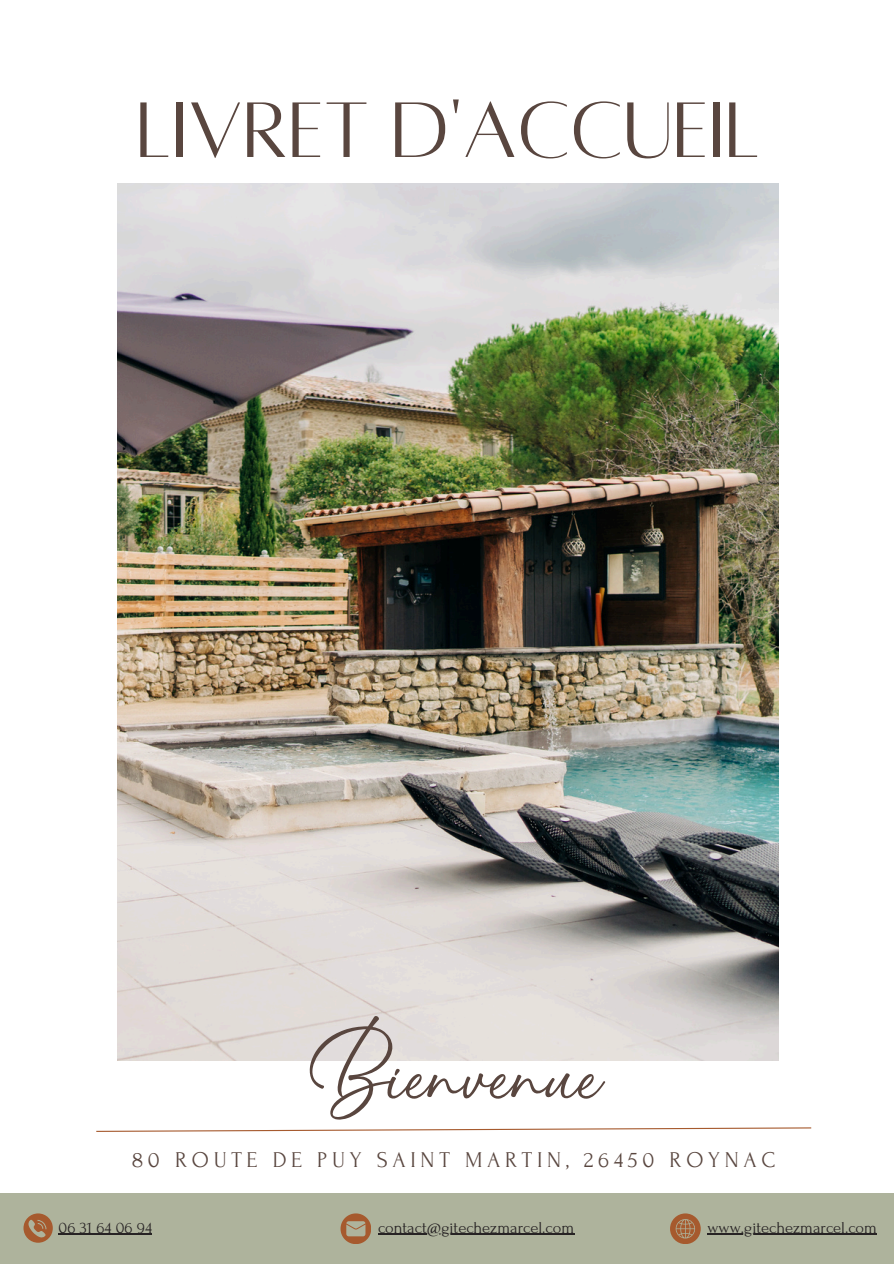
<style>
.page{position:relative;width:894px;height:1264px;background:#fff}
.page>*{position:absolute;margin:0;border:0;box-sizing:border-box;transform-origin:0 0}
.t1{font:123.15px "Best Moment";color:#59463f}
.t2{font:86.7px "Alta regular";color:#59463f}
.t3{font:22.5px "Forum";letter-spacing:.205em;color:#59463f}
.t4{font:16.5px "Forum";color:#272324}
</style>
<div class="page">
<img style="left:118px;top:184px;width:660px;height:876px">
<svg style="left:96px;top:1127px;width:716px;height:5px"></svg>
<div style="left:0;top:1192px;width:893px;height:71px;background:#aeb39c"></div>
<svg style="left:23px;top:1213px;width:30px;height:29px"></svg>
<svg style="left:340px;top:1213px;width:31px;height:30px"></svg>
<div style="left:669px;top:1213px;width:31px;height:31px;background:#a65a2e;border-radius:50%"></div>
<svg style="left:675px;top:1219px;width:20px;height:19px"></svg>
<hr style="left:378px;top:1233px;width:196px;height:1px;background:#272324">
<hr style="left:707px;top:1233px;width:169px;height:1px;background:#272324">
<hr style="left:59px;top:1233px;width:93px;height:1px;background:#272324">
<p class="t2" style="left:136px;top:87px;width:625px">LIVRET D'ACCUEIL</p>
<p class="t1" style="left:307px;top:1009px;width:297px">Bienvenue</p>
<h3 class="t3" style="left:317px;top:1148px;width:459px">PUY SAINT MARTIN, 26450 ROYNAC</h3>
<h3 class="t3" style="left:132px;top:1148px;width:171px">80 ROUTE DE</h3>
<h1 class="t4" style="left:59px;top:1218px;width:95px">06 31 64 06 94</h1>
<h2 class="t4" style="left:378px;top:1218px;width:198px">contact@gitechezmarcel.com</h2>
<p class="t4" style="left:707px;top:1218px;width:171px">www.gitechezmarcel.com</p>
</div>
